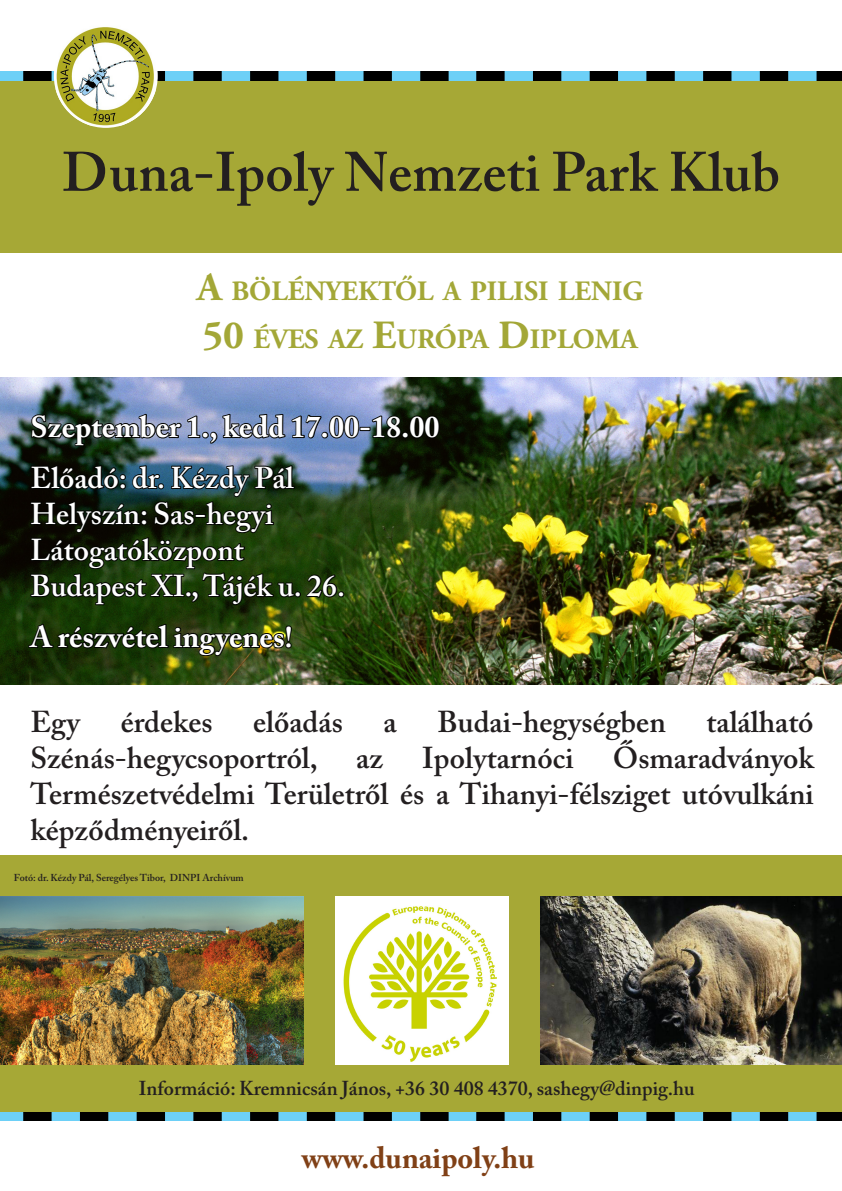
<style>
.page{position:relative;width:842px;height:1191px;background:#fff}
.page>*{position:absolute;margin:0;border:0;box-sizing:border-box;transform-origin:0 0}
.dinpi{font:600 55px "Adobe Caslon Pro";color:#231f20}
.hely{font:600 30px/36px "Adobe Caslon Pro";color:#231f20;text-align:justify}
.hely-2{font:600 30px "Adobe Caslon Pro";color:#fff}
.ido{font:700 30px "Adobe Caslon Pro";color:#fff}
.honlap{font:700 30px "Adobe Caslon Pro";color:#804016}
.cim2{font:700 28px "Adobe Garamond Pro";color:#a3a737}
.info{font:600 20px "Adobe Caslon Pro";color:#231f20}
.fotos{font:600 10px "Adobe Caslon Pro";color:#231f20}
.s1{font-size:40px}
</style>
<div class="page">
<div style="left:0;top:80px;width:842px;height:173px;background:#a6a836"></div>
<img style="left:0;top:72px;width:842px;height:8px">
<img style="left:56px;top:27px;width:100px;height:99px">
<img style="left:0;top:1111px;width:842px;height:9px">
<div style="left:0;top:854px;width:842px;height:257px;background:#a6a836"></div>
<img style="left:0;top:896px;width:303px;height:168px">
<img style="left:541px;top:896px;width:301px;height:169px">
<img style="left:335px;top:896px;width:174px;height:168px">
<img style="left:0;top:377px;width:842px;height:308px">
<img style="left:27px;top:377px;width:333px;height:614px">
<div style="left:359px;top:427px;width:11px;height:4px;border:2px solid #040503"></div>
<svg style="left:371px;top:414px;width:31px;height:25px"></svg>
<div style="left:402px;top:432px;width:7px;height:6px;border:2px solid #040503;border-radius:50%"></div>
<svg style="left:408px;top:414px;width:33px;height:25px"></svg>
<p class="dinpi" style="left:62px;top:140px;width:719px">Duna-Ipoly Nemzeti Park Klub</p>
<p class="cim2" style="left:197px;top:275px;width:448px"><span class="s1">A</span> BÖLÉNYEKTŐL A PILISI LENIG</p>
<p class="cim2" style="left:202px;top:323px;width:439px"><span class="s1">50</span> ÉVES AZ <span class="s1">E</span>URÓPA <span class="s1">D</span>IPLOMA</p>
<p class="ido" style="left:30px;top:409px;width:410px">Szeptember 1., kedd 17.00-18.00</p>
<p class="hely-2" style="left:30px;top:460px;width:265px">Előadó: dr. Kézdy Pál</p>
<p class="hely-2" style="left:30px;top:496px;width:244px">Helyszín: Sas-hegyi</p>
<p class="hely-2" style="left:30px;top:532px;width:215px">Látogatóközpont</p>
<p class="hely-2" style="left:30px;top:568px;width:316px">Budapest XI., Tájék u. 26.</p>
<p class="ido" style="left:30px;top:619px;width:263px">A részvétel ingyenes!</p>
<p class="hely" style="left:30px;top:704px;width:51px">Egy</p>
<p class="hely" style="left:121px;top:704px;width:93px">érdekes</p>
<p class="hely" style="left:253px;top:704px;width:91px">előadás</p>
<p class="hely" style="left:384px;top:704px;width:15px">a</p>
<p class="hely" style="left:438px;top:704px;width:230px">Budai-hegységben</p>
<p class="hely" style="left:706px;top:704px;width:108px">található</p>
<p class="hely" style="left:30px;top:740px;width:289px">Szénás-hegycsoportról,</p>
<p class="hely" style="left:356px;top:740px;width:28px">az</p>
<p class="hely" style="left:422px;top:740px;width:153px">Ipolytarnóci</p>
<p class="hely" style="left:30px;top:740px;width:785px;text-indent:582px">Ősmaradványok Természetvédelmi Területről és a Tihanyi-félsziget utóvulkáni képződményeiről.</p>
<p class="fotos" style="left:14px;top:871px;width:231px">Fotó: dr. Kézdy Pál, Seregélyes Tibor, DINPI Archívum</p>
<p class="info" style="left:139px;top:1076px;width:557px">Információ: Kremnicsán János, +36 30 408 4370, sashegy@dinpig.hu</p>
<p class="honlap" style="left:302px;top:1140px;width:234px">www.dunaipoly.hu</p>
</div>
